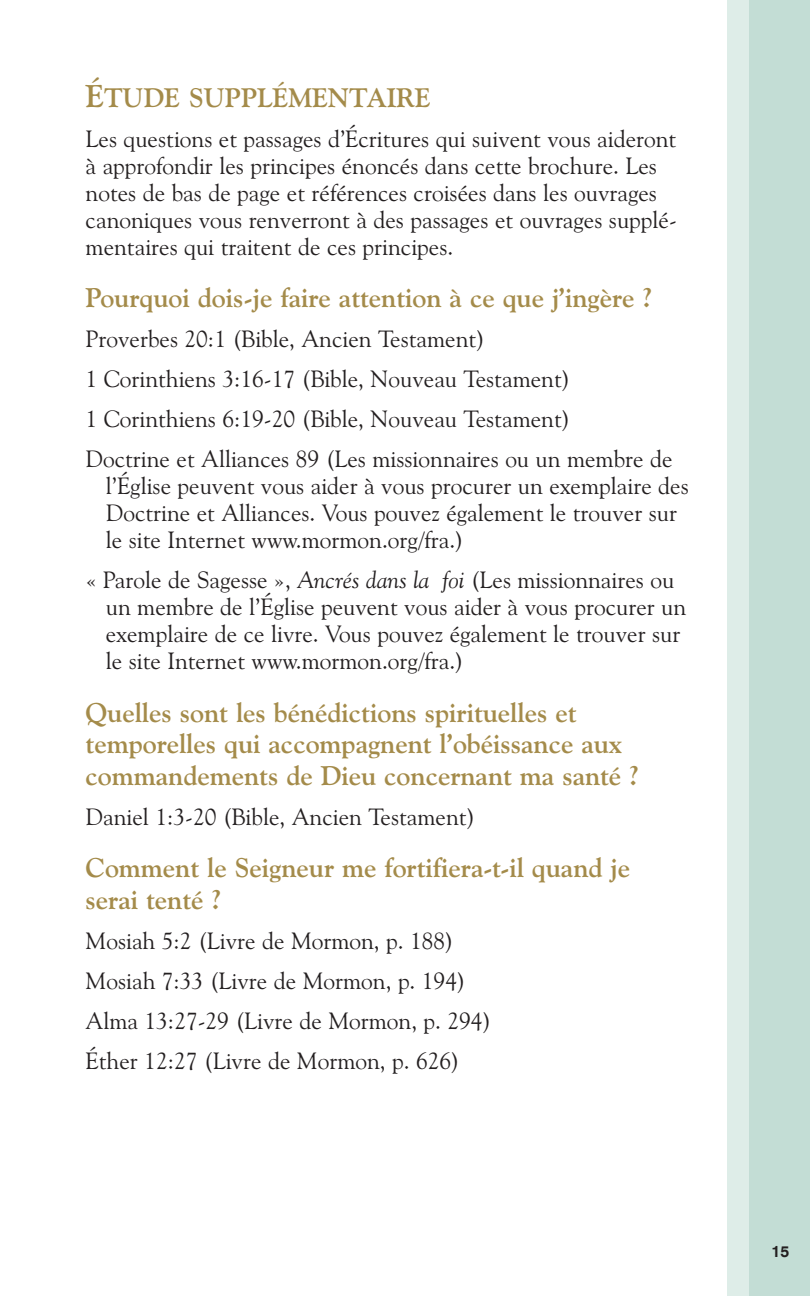
<style>
.page{position:relative;width:810px;height:1296px;background:#fff}
.page>*{position:absolute;margin:0;border:0;box-sizing:border-box;transform-origin:0 0}
.t1{font:700 27px/31.5px "Goudy Old Style BT";color:#a48b4a}
.t2{font:700 26.78px "Goudy Old Style BT";color:#a48b4a}
.t3{font:23.62px/27px "Goudy Old Style BT";color:#231f20}
.t4{font:700 15.75px "Swiss 721 BT";color:#231f20}
.s1{font-size:31.5px}
.s2{font-style:italic}
</style>
<div class="page">
<svg style="left:727px;top:0;width:83px;height:1296px;background:#cae1da"></svg>
<p class="t2" style="left:86px;top:86px;width:347px"><span class="s1">É</span>TUDE SUPPLÉMENTAIRE</p>
<p class="t3" style="left:86px;top:127px;width:593px">Les questions et passages d’Écritures qui suivent vous aideront à approfondir les principes énoncés dans cette brochure. Les notes de bas de page et références croisées dans les ouvrages canoniques vous renverront à des passages et ouvrages supplé&shy;mentaires qui traitent de ces principes.</p>
<p class="t1" style="left:86px;top:284px;width:569px">Pourquoi dois-je faire attention à ce que j’ingère ?</p>
<p class="t3" style="left:86px;top:321px;width:588px;line-height:40.1px">Proverbes 20:1 (Bible, Ancien Testament)<br>1 Corinthiens 3:16-17 (Bible, Nouveau Testament)<br>1 Corinthiens 6:19-20 (Bible, Nouveau Testament)<br>Doctrine et Alliances 89 (Les missionnaires ou un membre de</p>
<p class="t3" style="left:106px;top:474px;width:585px">l’Église peuvent vous aider à vous procurer un exemplaire des<br>Doctrine et Alliances. Vous pouvez également le trouver sur le site Internet www.mormon.org/fra.)</p>
<p class="t3" style="left:106px;top:568px;width:582px;text-indent:-20px">« Parole de Sagesse », <span class="s2">Ancrés dans la foi</span> (Les missionnaires ou un membre de l’Église peuvent vous aider à vous procurer un exemplaire de ce livre. Vous pouvez également le trouver sur le site Internet www.mormon.org/fra.)</p>
<p class="t1" style="left:86px;top:699px;width:556px">Quelles sont les bénédictions spirituelles et temporelles qui accompagnent l’obéissance aux commandements de Dieu concernant ma santé ?</p>
<p class="t3" style="left:86px;top:805px;width:391px">Daniel 1:3-20 (Bible, Ancien Testament)</p>
<p class="t1" style="left:86px;top:854px;width:546px">Comment le Seigneur me fortifiera-t-il quand je serai tenté ?</p>
<p class="t3" style="left:86px;top:922px;width:407px;line-height:40.1px">Mosiah 5:2 (Livre de Mormon, p. 188)<br>Mosiah 7:33 (Livre de Mormon, p. 194)<br>Alma 13:27-29 (Livre de Mormon, p. 294)<br>Éther 12:27 (Livre de Mormon, p. 626)</p>
<p class="t4" style="left:771px;top:1242px;width:19px">15</p>
</div>
